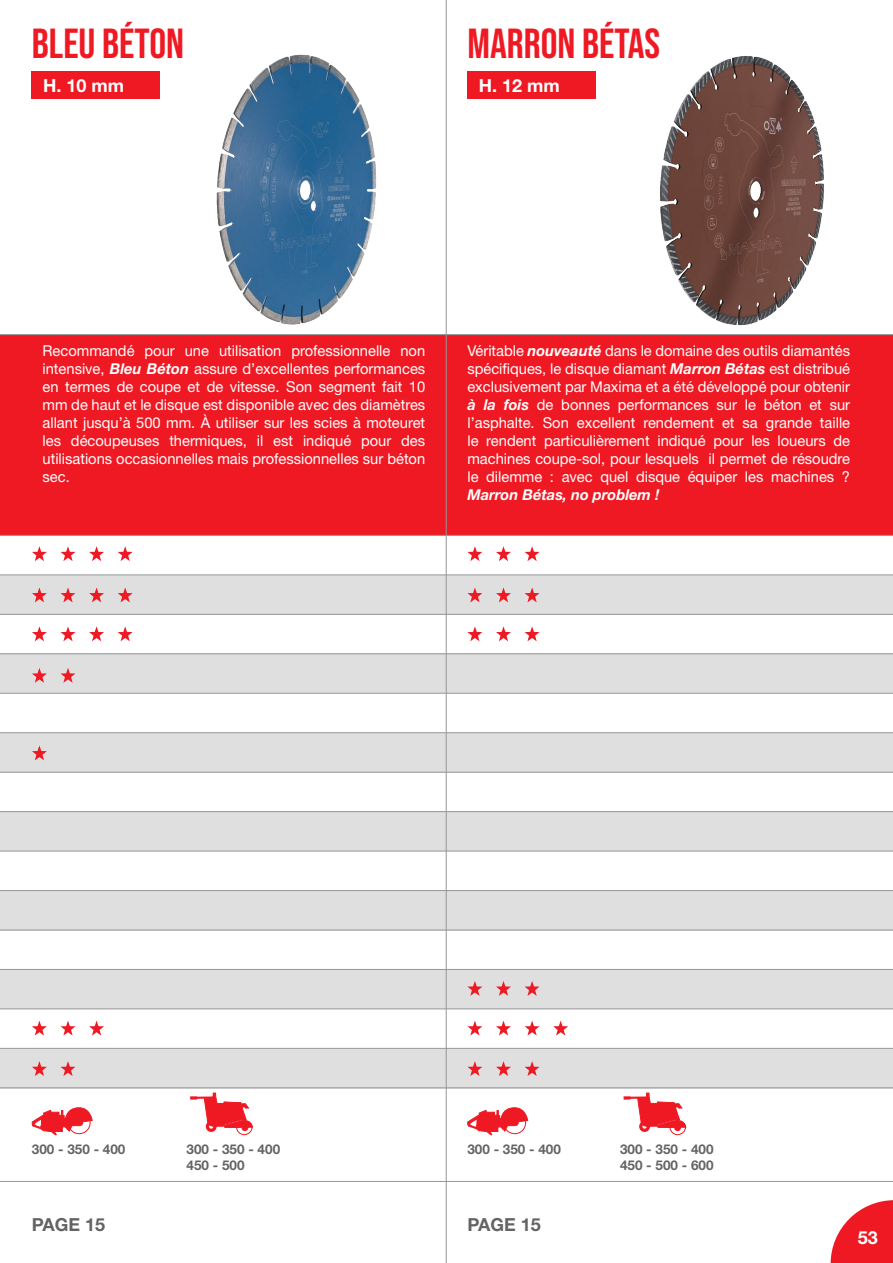
<style>
.page{position:relative;width:893px;height:1263px;background:#fff}
.page>*{position:absolute;margin:0;border:0;box-sizing:border-box;transform-origin:0 0}
.t1{font:42px "Bebas Neue";color:#ef1923}
.t2{font:700 18px "Helvetica Neue LT Std";color:#fff}
.t3{font:700 18px "Helvetica Neue LT Std";color:#656365}
.t4{font:15px/18px "Helvetica Neue LT Std";color:#fff;text-align:justify}
.t5{font:italic 700 15px "Helvetica Neue LT Std";color:#fff}
.t6{font:700 13.5px/16.2px "Helvetica Neue LT Std";color:#656365}
.s1{font-weight:700;font-style:italic}
</style>
<div class="page">
<div style="left:0;top:335px;width:893px;height:200px;background:#ef1923"></div>
<div style="left:0;top:733px;width:893px;height:40px;background:#e0dfdf"></div>
<div style="left:0;top:811px;width:893px;height:40px;background:#e0dfdf"></div>
<div style="left:0;top:891px;width:893px;height:40px;background:#e0dfdf"></div>
<div style="left:0;top:969px;width:893px;height:40px;background:#e0dfdf"></div>
<div style="left:0;top:1049px;width:893px;height:39px;background:#e0dfdf"></div>
<div style="left:0;top:653px;width:893px;height:40px;background:#e0dfdf"></div>
<div style="left:0;top:575px;width:893px;height:40px;background:#e0dfdf"></div>
<hr style="left:446px;top:0;width:1px;height:1263px;background:#969698">
<hr style="left:0;top:575px;width:893px;height:1px;background:#969698">
<hr style="left:0;top:614px;width:893px;height:1px;background:#969698">
<hr style="left:0;top:693px;width:893px;height:1px;background:#969698">
<hr style="left:0;top:732px;width:893px;height:1px;background:#969698">
<hr style="left:0;top:772px;width:893px;height:1px;background:#969698">
<hr style="left:0;top:811px;width:893px;height:1px;background:#969698">
<hr style="left:0;top:851px;width:893px;height:1px;background:#969698">
<hr style="left:0;top:890px;width:893px;height:1px;background:#969698">
<hr style="left:0;top:930px;width:893px;height:1px;background:#969698">
<hr style="left:0;top:969px;width:893px;height:1px;background:#969698">
<hr style="left:0;top:1009px;width:893px;height:1px;background:#969698">
<hr style="left:0;top:1087px;width:893px;height:1px;background:#969698">
<hr style="left:0;top:1048px;width:893px;height:1px;background:#969698">
<hr style="left:0;top:1181px;width:893px;height:1px;background:#969698">
<hr style="left:0;top:653px;width:893px;height:1px;background:#969698">
<hr style="left:0;top:334px;width:893px;height:1px;background:#969698">
<hr style="left:0;top:535px;width:893px;height:1px;background:#969698">
<div style="left:32px;top:71px;width:128px;height:28px;background:#ef1923"></div>
<img style="left:216px;top:54px;width:161px;height:271px">
<svg style="left:467px;top:981px;width:15px;height:15px"></svg>
<svg style="left:496px;top:981px;width:15px;height:15px"></svg>
<svg style="left:525px;top:981px;width:15px;height:15px"></svg>
<svg style="left:467px;top:1021px;width:15px;height:15px"></svg>
<svg style="left:496px;top:1021px;width:15px;height:15px"></svg>
<svg style="left:553px;top:1021px;width:15px;height:15px"></svg>
<svg style="left:525px;top:1021px;width:15px;height:15px"></svg>
<img style="left:660px;top:56px;width:164px;height:270px">
<svg style="left:467px;top:1061px;width:15px;height:15px"></svg>
<svg style="left:496px;top:1061px;width:15px;height:15px"></svg>
<svg style="left:525px;top:1061px;width:15px;height:15px"></svg>
<div style="left:467px;top:71px;width:129px;height:28px;background:#ef1923"></div>
<svg style="left:467px;top:546px;width:15px;height:15px"></svg>
<svg style="left:496px;top:546px;width:15px;height:15px"></svg>
<svg style="left:525px;top:546px;width:15px;height:15px"></svg>
<svg style="left:467px;top:587px;width:15px;height:15px"></svg>
<svg style="left:496px;top:587px;width:15px;height:15px"></svg>
<svg style="left:525px;top:587px;width:15px;height:15px"></svg>
<svg style="left:467px;top:626px;width:15px;height:15px"></svg>
<svg style="left:496px;top:626px;width:15px;height:15px"></svg>
<svg style="left:525px;top:626px;width:15px;height:15px"></svg>
<svg style="left:467px;top:1107px;width:61px;height:29px"></svg>
<svg style="left:32px;top:546px;width:15px;height:15px"></svg>
<svg style="left:61px;top:546px;width:14px;height:15px"></svg>
<svg style="left:118px;top:546px;width:15px;height:15px"></svg>
<svg style="left:89px;top:546px;width:15px;height:15px"></svg>
<svg style="left:32px;top:587px;width:15px;height:15px"></svg>
<svg style="left:61px;top:587px;width:14px;height:15px"></svg>
<svg style="left:118px;top:587px;width:15px;height:15px"></svg>
<svg style="left:89px;top:587px;width:15px;height:15px"></svg>
<svg style="left:32px;top:626px;width:15px;height:15px"></svg>
<svg style="left:61px;top:626px;width:14px;height:15px"></svg>
<svg style="left:118px;top:626px;width:15px;height:15px"></svg>
<svg style="left:89px;top:626px;width:15px;height:15px"></svg>
<svg style="left:32px;top:668px;width:15px;height:15px"></svg>
<svg style="left:61px;top:668px;width:14px;height:15px"></svg>
<svg style="left:32px;top:745px;width:15px;height:15px"></svg>
<svg style="left:32px;top:1021px;width:15px;height:15px"></svg>
<svg style="left:61px;top:1021px;width:14px;height:15px"></svg>
<svg style="left:89px;top:1021px;width:15px;height:15px"></svg>
<svg style="left:32px;top:1061px;width:15px;height:15px"></svg>
<svg style="left:61px;top:1061px;width:14px;height:15px"></svg>
<svg style="left:31px;top:1107px;width:62px;height:29px"></svg>
<svg style="left:190px;top:1092px;width:63px;height:43px"></svg>
<div style="left:242px;top:1124px;width:6px;height:7px;border:1px solid #ef1923;border-radius:50%"></div>
<svg style="left:624px;top:1092px;width:62px;height:43px"></svg>
<div style="left:674px;top:1124px;width:7px;height:7px;border:1px solid #ef1923;border-radius:50%"></div>
<svg style="left:831px;top:1200px;width:62px;height:63px"></svg>
<h1 class="t1" style="left:32px;top:20px;width:154px">BLEU BÉTON</h1>
<p class="t2" style="left:43px;top:74px;width:82px">H. 10 mm</p>
<h1 class="t1" style="left:467px;top:20px;width:194px">MARRON BÉtAS</h1>
<p class="t2" style="left:479px;top:74px;width:82px">H. 12 mm</p>
<p class="t4" style="left:43px;top:341px;width:384px">Recommandé pour une utilisation professionnelle non intensive, <span class="s1">Bleu Béton</span> assure d’excellentes performances en termes de coupe et de vitesse. Son segment fait 10 mm de haut et le disque est disponible avec des diamètres allant jusqu’à 500 mm. À utiliser sur les scies à moteuret les découpeuses thermiques, il est indiqué pour des utilisations occasionnelles mais professionnelles sur béton sec.</p>
<p class="t4" style="left:467px;top:341px;width:384px">Véritable <span class="s1">nouveauté</span> dans le domaine des outils diamantés spécifiques, le disque diamant <span class="s1">Marron Bétas</span> est distribué exclusivement par Maxima et a été développé pour obtenir <span class="s1">à la fois</span> de bonnes performances sur le béton et sur l’asphalte. Son excellent rendement et sa grande taille le rendent particulièrement indiqué pour les loueurs de machines coupe-sol, pour lesquels il permet de résoudre le dilemme : avec quel disque équiper les machines ?</p>
<p class="t5" style="left:467px;top:485px;width:193px">Marron Bétas, no problem !</p>
<p class="t6" style="left:32px;top:1141px;width:95px">300 - 350 - 400</p>
<p class="t6" style="left:187px;top:1141px;width:95px">300 - 350 - 400<br>450 - 500</p>
<p class="t3" style="left:32px;top:1213px;width:75px">PAGE 15</p>
<p class="t6" style="left:467px;top:1141px;width:95px">300 - 350 - 400</p>
<p class="t6" style="left:620px;top:1141px;width:95px">300 - 350 - 400<br>450 - 500 - 600</p>
<p class="t3" style="left:467px;top:1213px;width:75px">PAGE 15</p>
<p class="t2" style="left:858px;top:1226px;width:22px">53</p>
</div>
